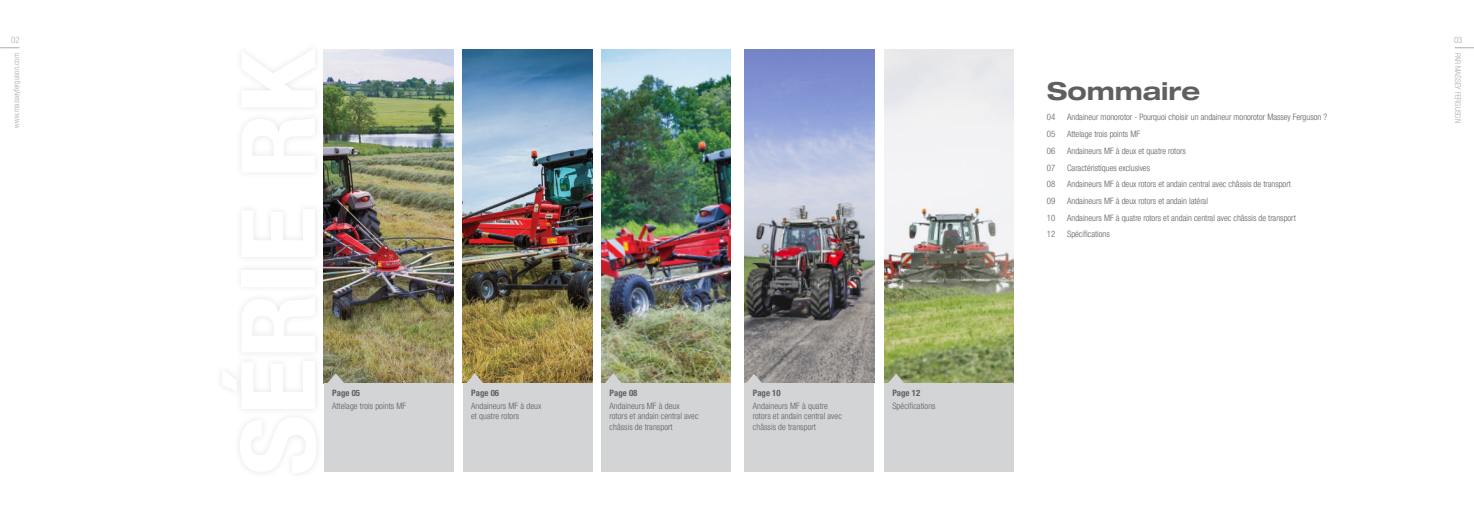
<style>
.page{position:relative;width:1474px;height:521px;background:#fff}
.page>*{position:absolute;margin:0;border:0;box-sizing:border-box;transform-origin:0 0}
.t1{font:700 condensed 103.16px "Helvetica Neue LTW1 G";color:#fff;scale:1.14 1}
.t2{font:700 expanded 24.85px "Helvetica Neue LTW1 G";color:#5f5f62}
.Body_-_Grey{font:300 condensed 8.75px/10.5px "Helvetica Neue LTW1 G";color:#5f5f62}
.Subheading{font:700 condensed 8.75px "Helvetica Neue LTW1 G";letter-spacing:.005em;color:#5f5f62}
.t3{font:300 condensed 8.75px "Helvetica Neue LTW1 G";color:#abacb0}
.t4{font:300 condensed 7.88px "Helvetica Neue LTW1 G";color:#abacb0}
</style>
<div class="page">
<img style="left:884px;top:50px;width:129px;height:333px">
<img style="left:744px;top:50px;width:130px;height:333px">
<img style="left:324px;top:50px;width:129px;height:333px">
<div style="left:463px;top:383px;width:129px;height:88px;background:#d3d4d6"></div>
<div style="left:601px;top:383px;width:129px;height:88px;background:#d3d4d6"></div>
<div style="left:324px;top:383px;width:129px;height:88px;background:#d3d4d6"></div>
<div style="left:744px;top:383px;width:130px;height:88px;background:#d3d4d6"></div>
<div style="left:884px;top:383px;width:129px;height:88px;background:#d3d4d6"></div>
<svg style="left:327px;top:373px;width:17px;height:10px"></svg>
<svg style="left:745px;top:374px;width:17px;height:9px"></svg>
<svg style="left:887px;top:374px;width:17px;height:9px"></svg>
<div style="left:215px;top:42px;width:108px;height:438px;background:#5f5f62;opacity:.17"></div>
<img style="left:601px;top:50px;width:129px;height:333px">
<img style="left:463px;top:50px;width:129px;height:333px">
<svg style="left:605px;top:373px;width:16px;height:10px"></svg>
<svg style="left:466px;top:373px;width:17px;height:10px"></svg>
<svg style="left:1455px;top:48px;width:18px;height:1px"></svg>
<svg style="left:0;top:47px;width:20px;height:1px"></svg>
<p class="t3" style="left:11px;top:35px;width:10px">02</p>
<p class="t4" style="left:12px;top:128px;width:77px;rotate:-90deg">www.masseyferguson.com</p>
<p class="t3" style="left:1453px;top:35px;width:10px">03</p>
<p class="t1" style="left:217px;top:476px;width:377px;rotate:-90deg">SÉRIE RK</p>
<p class="t4" style="left:1462px;top:53px;width:72px;rotate:90deg">PAR MASSEY FERGUSON</p>
<p class="t2" style="left:1047px;top:74px;width:154px">Sommaire</p>
<p class="Body_-_Grey" style="left:1047px;top:112px;width:10px">04</p>
<p class="Body_-_Grey" style="left:1067px;top:112px;width:261px">Andaineur monorotor - Pourquoi choisir un andaineur monorotor Massey Ferguson ?</p>
<p class="Body_-_Grey" style="left:1047px;top:129px;width:10px">05</p>
<p class="Body_-_Grey" style="left:1067px;top:129px;width:74px">Attelage trois points MF</p>
<p class="Body_-_Grey" style="left:1047px;top:146px;width:10px">06</p>
<p class="Body_-_Grey" style="left:1067px;top:146px;width:120px">Andaineurs MF à deux et quatre rotors</p>
<p class="Body_-_Grey" style="left:1047px;top:162px;width:10px">07</p>
<p class="Body_-_Grey" style="left:1067px;top:162px;width:84px">Caractéristiques exclusives</p>
<p class="Body_-_Grey" style="left:1047px;top:179px;width:10px">08</p>
<p class="Body_-_Grey" style="left:1067px;top:179px;width:225px">Andaineurs MF à deux rotors et andain central avec châssis de transport</p>
<p class="Body_-_Grey" style="left:1047px;top:196px;width:10px">09</p>
<p class="Body_-_Grey" style="left:1067px;top:196px;width:142px">Andaineurs MF à deux rotors et andain latéral</p>
<p class="Body_-_Grey" style="left:1047px;top:212px;width:10px">10</p>
<p class="Body_-_Grey" style="left:1067px;top:212px;width:230px">Andaineurs MF à quatre rotors et andain central avec châssis de transport</p>
<p class="Body_-_Grey" style="left:1047px;top:229px;width:10px">12</p>
<p class="Body_-_Grey" style="left:1067px;top:229px;width:44px">Spécifications</p>
<p class="Subheading" style="left:332px;top:387px;width:29px">Page 05</p>
<p class="Body_-_Grey" style="left:332px;top:400px;width:75px">Attelage trois points MF</p>
<p class="Subheading" style="left:471px;top:387px;width:29px">Page 06</p>
<p class="Body_-_Grey" style="left:471px;top:400px;width:72px">Andaineurs MF à deux et quatre rotors</p>
<p class="Subheading" style="left:609px;top:387px;width:29px">Page 08</p>
<p class="Body_-_Grey" style="left:609px;top:400px;width:91px">Andaineurs MF à deux rotors et andain central avec châssis de transport</p>
<p class="Subheading" style="left:752px;top:387px;width:29px">Page 10</p>
<p class="Body_-_Grey" style="left:752px;top:400px;width:91px">Andaineurs MF à quatre rotors et andain central avec châssis de transport</p>
<p class="Subheading" style="left:892px;top:387px;width:29px">Page 12</p>
<p class="Body_-_Grey" style="left:892px;top:400px;width:45px">Spécifications</p>
</div>
